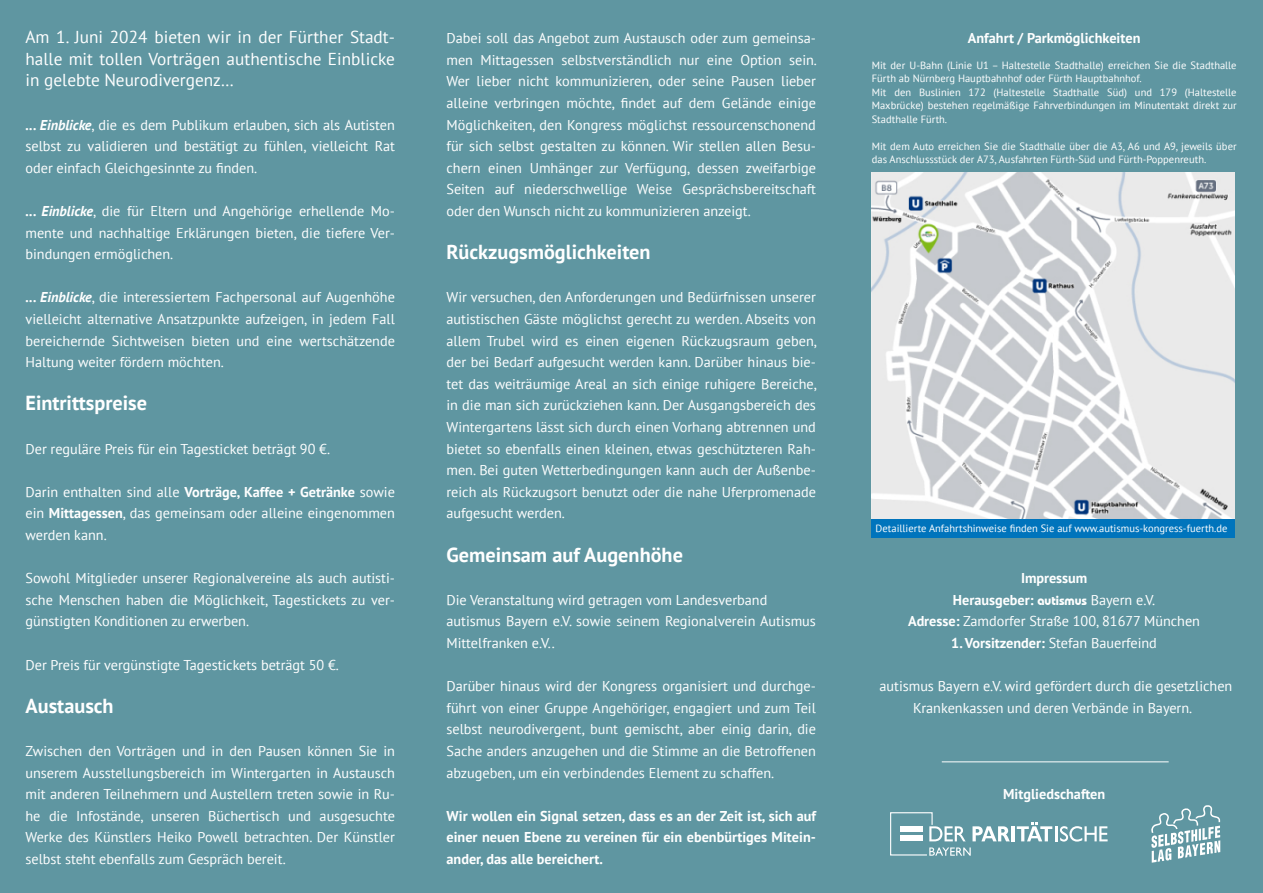
<style>
.page{position:relative;width:1263px;height:893px;background:#5f96a1}
.page>*{position:absolute;margin:0;border:0;box-sizing:border-box;transform-origin:0 0}
.t1{font:700 20.25px "PT Sans";color:#fff}
.t2{font:17.25px/21.6px "PT Sans";color:#fff;text-align:justify}
.t3{font:14.25px/21.6px "PT Sans";color:#fff;text-align:justify}
.t4{font:700 14.25px/21.6px "PT Sans";color:#fff;text-align:justify}
.t5{font:10.5px/13.5px "PT Sans";letter-spacing:.005em;color:#fff}
.s1{font-weight:700;font-style:italic}
.s2{font-weight:700}
.s3{font-family:"Bauhaus IT Cby BT";font-weight:700;font-size:12.75px}
</style>
<div class="page">
<hr style="left:942px;top:761px;width:227px;height:1px;background:#fff">
<hr style="left:1011px;top:826px;width:3px;height:15px;background:#fff">
<svg style="left:1017px;top:823px;width:90px;height:19px"></svg>
<svg style="left:890px;top:812px;width:120px;height:44px;background:#80acb4"></svg>
<svg style="left:1151px;top:805px;width:69px;height:58px"></svg>
<img style="left:871px;top:173px;width:364px;height:346px">
<div style="left:871px;top:519px;width:364px;height:19px;background:#0074bc"></div>
<p class="t2" style="left:26px;top:26px;width:371px">Am 1. Juni 2024 bieten wir in der Fürther Stadt&shy;halle mit tollen Vorträgen authentische Einblicke in gelebte Neurodivergenz…</p>
<p class="t3" style="left:26px;top:114px;width:371px"><span class="s1">... Einblicke</span>, die es dem Publikum erlauben, sich als Autisten selbst zu validieren und bestätigt zu fühlen, vielleicht Rat oder einfach Gleichgesinnte zu finden.</p>
<p class="t3" style="left:26px;top:200px;width:371px"><span class="s1">... Einblicke</span>, die für Eltern und Angehörige erhellende Mo&shy;mente und nachhaltige Erklärungen bieten, die tiefere Ver&shy;bindungen ermöglichen.</p>
<p class="t3" style="left:26px;top:286px;width:371px"><span class="s1">... Einblicke</span>, die interessiertem Fachpersonal auf Augenhöhe vielleicht alternative Ansatzpunkte aufzeigen, in jedem Fall bereichernde Sichtweisen bieten und eine wertschätzende Haltung weiter fördern möchten.</p>
<h1 class="t1" style="left:26px;top:390px;width:123px">Eintrittspreise</h1>
<p class="t3" style="left:26px;top:438px;width:306px">Der reguläre Preis für ein Tagesticket beträgt 90 €.</p>
<p class="t3" style="left:26px;top:481px;width:371px">Darin enthalten sind alle <span class="s2">Vorträge, Kaffee + Getränke</span> sowie ein <span class="s2">Mittagessen</span>, das gemeinsam oder alleine eingenommen werden kann.</p>
<p class="t3" style="left:26px;top:567px;width:371px">Sowohl Mitglieder unserer Regionalvereine als auch autisti&shy;sche Menschen haben die Möglichkeit, Tagestickets zu ver&shy;günstigten Konditionen zu erwerben.</p>
<p class="t3" style="left:26px;top:654px;width:315px">Der Preis für vergünstigte Tagestickets beträgt 50 €.</p>
<h1 class="t1" style="left:26px;top:692px;width:90px">Austausch</h1>
<p class="t3" style="left:26px;top:740px;width:371px">Zwischen den Vorträgen und in den Pausen können Sie in unserem Ausstellungsbereich im Wintergarten in Austausch mit anderen Teilnehmern und Austellern treten sowie in Ru&shy;he die Infostände, unseren Büchertisch und ausgesuchte Werke des Künstlers Heiko Powell betrachten. Der Künstler selbst steht ebenfalls zum Gespräch bereit.</p>
<p class="t3" style="left:446px;top:27px;width:372px">Dabei soll das Angebot zum Austausch oder zum gemeinsa&shy;men Mittagessen selbstverständlich nur eine Option sein.<br>Wer lieber nicht kommunizieren, oder seine Pausen lieber alleine verbringen möchte, findet auf dem Gelände einige Möglichkeiten, den Kongress möglichst ressourcenschonend für sich selbst gestalten zu können. Wir stellen allen Besu&shy;chern einen Umhänger zur Verfügung, dessen zweifarbige Seiten auf niederschwellige Weise Gesprächsbereitschaft oder den Wunsch nicht zu kommunizieren anzeigt.</p>
<h1 class="t1" style="left:446px;top:239px;width:206px">Rückzugsmöglichkeiten</h1>
<p class="t3" style="left:446px;top:286px;width:372px">Wir versuchen, den Anforderungen und Bedürfnissen unserer autistischen Gäste möglichst gerecht zu werden. Abseits von allem Trubel wird es einen eigenen Rückzugsraum geben, der bei Bedarf aufgesucht werden kann. Darüber hinaus bie&shy;tet das weiträumige Areal an sich einige ruhigere Bereiche, in die man sich zurückziehen kann. Der Ausgangsbereich des Wintergartens lässt sich durch einen Vorhang abtrennen und bietet so ebenfalls einen kleinen, etwas geschützteren Rah&shy;men. Bei guten Wetterbedingungen kann auch der Außenbe&shy;reich als Rückzugsort benutzt oder die nahe Uferpromenade aufgesucht werden.</p>
<h1 class="t1" style="left:446px;top:541px;width:238px">Gemeinsam auf Augenhöhe</h1>
<p class="t3" style="left:446px;top:589px;width:371px;text-align:left">Die Veranstaltung wird getragen vom Landesverband autismus Bayern e.V. sowie seinem Regionalverein Autismus<br>Mittelfranken e.V..</p>
<p class="t3" style="left:446px;top:675px;width:371px">Darüber hinaus wird der Kongress organisiert und durchge&shy;führt von einer Gruppe Angehöriger, engagiert und zum Teil selbst neurodivergent, bunt gemischt, aber einig darin, die Sache anders anzugehen und die Stimme an die Betroffenen abzugeben, um ein verbindendes Element zu schaffen.</p>
<p class="t4" style="left:446px;top:805px;width:371px">Wir wollen ein Signal setzen, dass es an der Zeit ist, sich auf einer neuen Ebene zu vereinen für ein ebenbürtiges Mitein&shy;ander, das alle bereichert.</p>
<p class="t4" style="left:968px;top:27px;width:174px">Anfahrt / Parkmöglichkeiten</p>
<p class="t5" style="left:872px;top:58px;width:366px">Mit der U-Bahn (Linie U1 – Haltestelle Stadthalle) erreichen Sie die Stadthalle Fürth ab Nürnberg Hauptbahnhof oder Fürth Hauptbahnhof.<br>Mit den Buslinien 172 (Haltestelle Stadthalle Süd) und 179 (Haltestelle Maxbrücke) bestehen regelmäßige Fahrverbindungen im Minutentakt direkt zur Stadthalle Fürth.</p>
<p class="t5" style="left:872px;top:139px;width:366px">Mit dem Auto erreichen Sie die Stadthalle über die A3, A6 und A9, jeweils über das Anschlussstück der A73, Ausfahrten Fürth-Süd und Fürth-Poppenreuth.</p>
<p class="t5" style="left:875px;top:522px;width:353px">Detaillierte Anfahrtshinweise finden Sie auf www.autismus-kongress-fuerth.de</p>
<p class="t4" style="left:1021px;top:567px;width:68px">Impressum</p>
<p class="t3" style="left:908px;top:589px;width:293px;text-align:center"><span class="s2">Herausgeber:</span> <span class="s3">autismus</span> Bayern e.V.<br><span class="s2">Adresse:</span> Zamdorfer Straße 100, 81677 München<br><span class="s2">1.Vorsitzender:</span> Stefan Bauerfeind</p>
<p class="t3" style="left:879px;top:675px;width:354px;text-align:center">autismus Bayern e.V. wird gefördert durch die gesetzlichen<br>Krankenkassen und deren Verbände in Bayern.</p>
<p class="t4" style="left:1003px;top:783px;width:104px">Mitgliedschaften</p>
</div>
